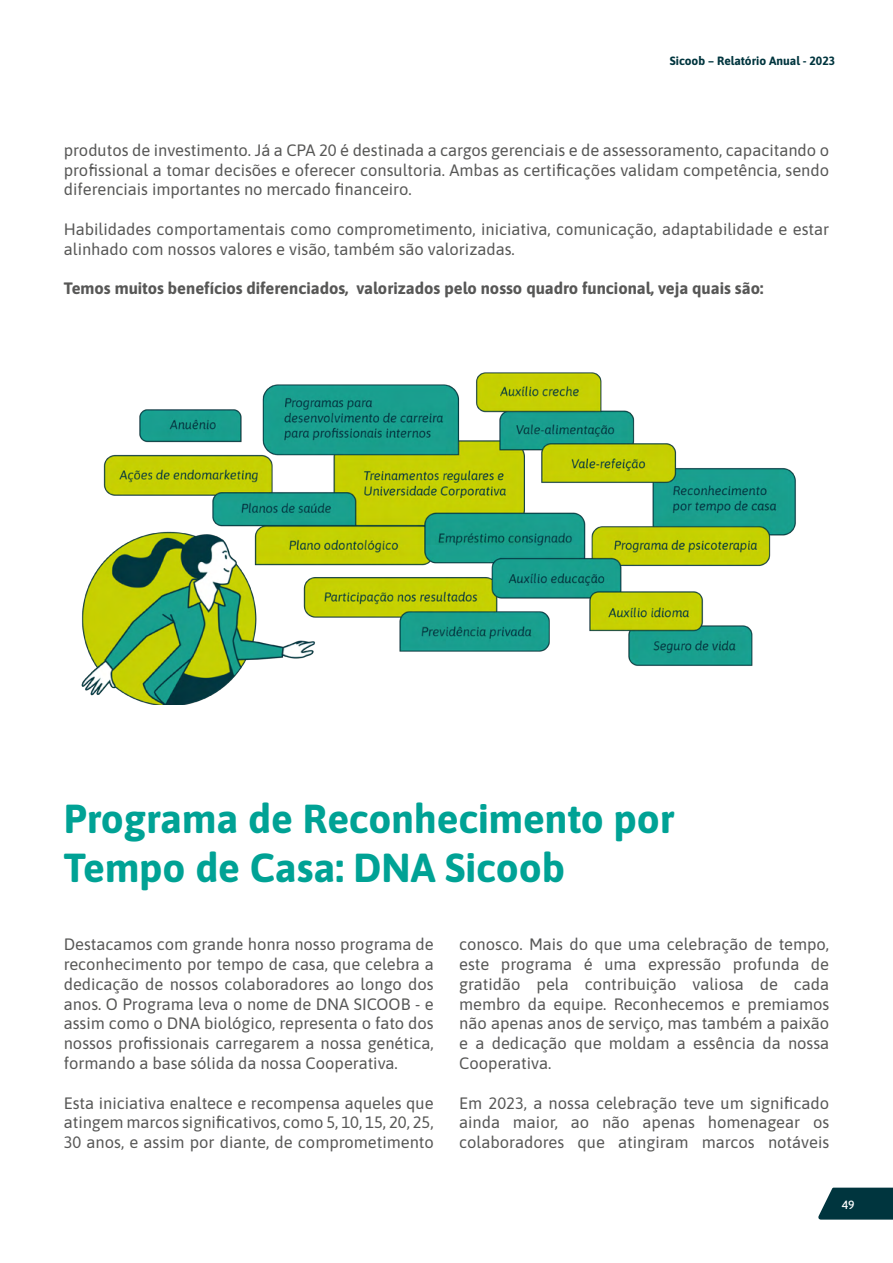
<style>
.page{position:relative;width:893px;height:1263px;background:#fff}
.page>*{position:absolute;margin:0;border:0;box-sizing:border-box;transform-origin:0 0}
.t1{font:700 40.5px/48.6px "Asap";color:#00a295}
.t2{font:16.5px/19.8px "Asap";color:#575756;text-align:justify}
.t3{font:700 16.5px "Asap";color:#575756}
.t4{font:700 12px "Asap";color:#00353e}
.t5{font:500 12px "Asap";color:#fff}
</style>
<div class="page">
<svg style="left:818px;top:1187px;width:75px;height:32px;background:#1c4b53"></svg>
<img style="left:81px;top:372px;width:715px;height:332px">
<p class="t4" style="left:670px;top:53px;width:167px">Sicoob – Relatório Anual - 2023</p>
<p class="t2" style="left:64px;top:139px;width:767px">produtos de investimento. Já a CPA 20 é destinada a cargos gerenciais e de assessoramento, capacitando o profissional a tomar decisões e oferecer consultoria. Ambas as certificações validam competência, sendo diferenciais importantes no mercado financeiro.</p>
<p class="t2" style="left:64px;top:218px;width:767px">Habilidades comportamentais como comprometimento, iniciativa, comunicação, adaptabilidade e estar alinhado com nossos valores e visão, também são valorizadas.</p>
<p class="t3" style="left:64px;top:277px;width:701px">Temos muitos benefícios diferenciados, valorizados pelo nosso quadro funcional, veja quais são:</p>
<h1 class="t1" style="left:64px;top:792px;width:612px">Programa de Reconhecimento por<br>Tempo de Casa: DNA Sicoob</h1>
<p class="t2" style="left:64px;top:933px;width:371px">Destacamos com grande honra nosso programa de reconhecimento por tempo de casa, que celebra a dedicação de nossos colaboradores ao longo dos anos. O Programa leva o nome de DNA SICOOB - e assim como o DNA biológico, representa o fato dos nossos profissionais carregarem a nossa genética, formando a base sólida da nossa Cooperativa.</p>
<p class="t2" style="left:64px;top:1092px;width:371px">Esta iniciativa enaltece e recompensa aqueles que atingem marcos significativos, como 5, 10, 15, 20, 25, 30 anos, e assim por diante, de comprometimento</p>
<p class="t2" style="left:459px;top:933px;width:371px">conosco. Mais do que uma celebração de tempo, este programa é uma expressão profunda de gratidão pela contribuição valiosa de cada membro da equipe. Reconhecemos e premiamos não apenas anos de serviço, mas também a paixão e a dedicação que moldam a essência da nossa Cooperativa.</p>
<p class="t2" style="left:459px;top:1092px;width:371px">Em 2023, a nossa celebração teve um significado ainda maior, ao não apenas homenagear os colaboradores que atingiram marcos notáveis</p>
<p class="t5" style="left:842px;top:1197px;width:14px">49</p>
</div>
